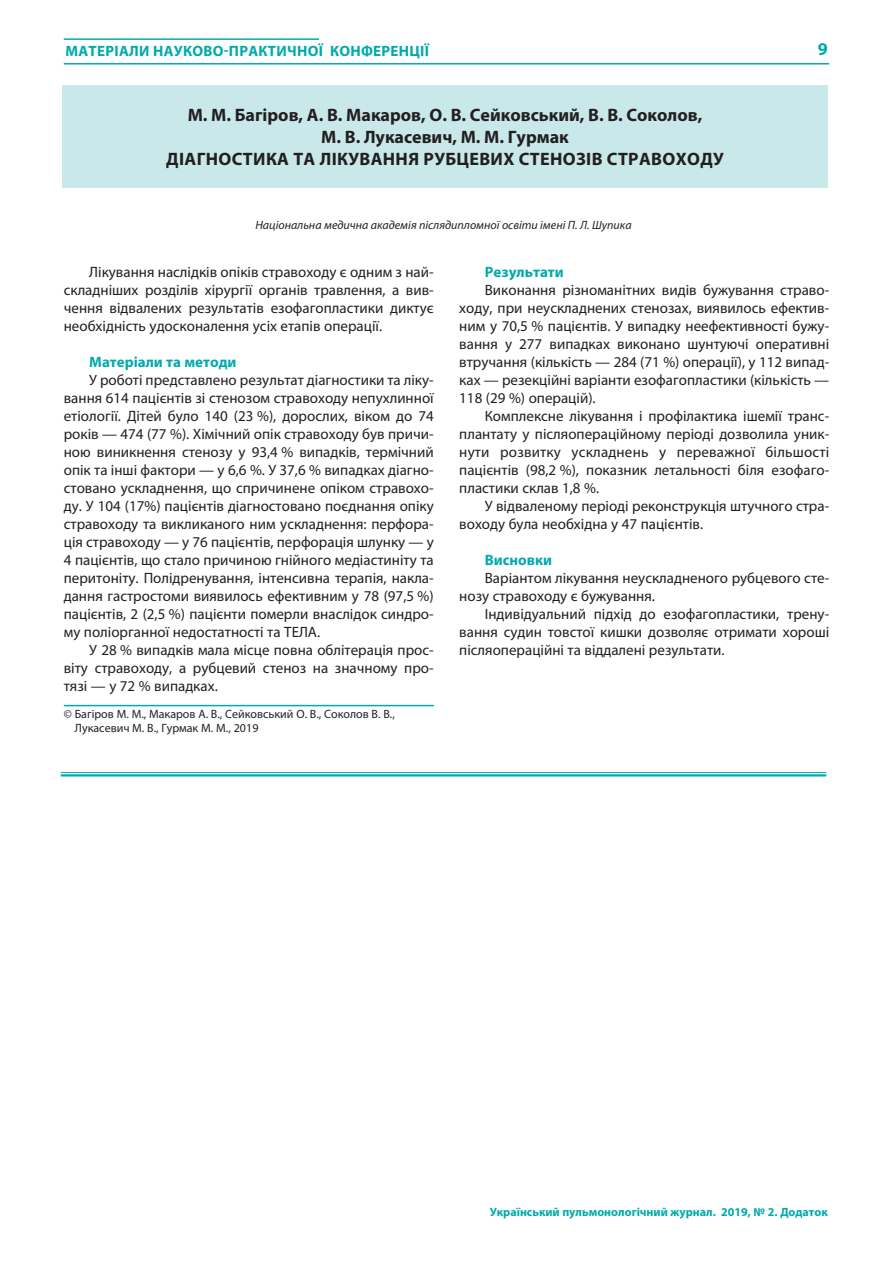
<style>
.page{position:relative;width:893px;height:1263px;background:#fff}
.page>*{position:absolute;margin:0;border:0;box-sizing:border-box;transform-origin:0 0}
.t1{font:700 18px/21.6px "Myriad Pro";letter-spacing:.02em;color:#231f20;text-align:center}
.t2{font:700 18px "Myriad Pro";color:#00aaad}
.t3{font:15px/18px "Myriad Pro";color:#231f20;text-align:justify}
.t4{font:700 15px "Myriad Pro";letter-spacing:.02em;color:#00aaad}
.t5{font:700 15px "Myriad Pro";color:#00aaad}
.t6{font:12px/14.4px "Myriad Pro";color:#231f20}
.t7{font:italic 12px "Myriad Pro";color:#231f20}
.t8{font:700 12px "Myriad Pro";color:#00aaad}
</style>
<div class="page">
<hr style="left:64px;top:63px;width:765px;height:2px;background:#00aaad">
<hr style="left:64px;top:38px;width:255px;height:2px;background:#00aaad">
<hr style="left:61px;top:772px;width:765px;height:1px;background:#00aaad">
<hr style="left:61px;top:774px;width:765px;height:3px;background:#00aaad">
<div style="left:62px;top:85px;width:766px;height:102px;background:#c8e8ea"></div>
<hr style="left:64px;top:705px;width:370px;height:1px;background:#00aaad">
<p class="t4" style="left:65px;top:45px;width:365px">МАТЕРІАЛИ НАУКОВО-ПРАКТИЧНОЇ КОНФЕРЕНЦІЇ</p>
<p class="t2" style="left:818px;top:42px;width:11px">9</p>
<p class="t1" style="left:166px;top:106px;width:559px">М. М. Багіров, А. В. Макаров, О. В. Сейковський, В. В. Соколов,<br>М. В. Лукасевич, М. М. Гурмак<br>ДІАГНОСТИКА ТА ЛІКУВАННЯ РУБЦЕВИХ СТЕНОЗІВ СТРАВОХОДУ</p>
<p class="t7" style="left:255px;top:221px;width:378px">Національна медична академія післядипломної освіти імені П. Л. Шупика</p>
<p class="t3" style="left:64px;top:264px;width:371px;text-indent:26px">Лікування наслідків опіків стравоходу є одним з най&shy;складніших розділів хірургії органів травлення, а вив&shy;чення відвалених результатів езофагопластики диктує необхідність удосконалення усіх етапів операції.</p>
<p class="t5" style="left:89px;top:356px;width:149px">Матеріали та методи</p>
<p class="t3" style="left:64px;top:372px;width:371px;text-indent:26px">У роботі представлено результат діагностики та ліку&shy;вання 614 пацієнтів зі стенозом стравоходу непухлинної етіології. Дітей було 140 (23 %), дорослих, віком до 74 років — 474 (77 %). Хімічний опік стравоходу був причи&shy;ною виникнення стенозу у 93,4 % випадків, термічний опік та інші фактори — у 6,6 %. У 37,6 % випадках діагно&shy;стовано ускладнення, що спричинене опіком стравохо&shy;ду. У 104 (17%) пацієнтів діагностовано поєднання опіку стравоходу та викликаного ним ускладнення: перфора&shy;ція стравоходу — у 76 пацієнтів, перфорація шлунку — у 4 пацієнтів, що стало причиною гнійного медіастиніту та перитоніту. Полідренування, інтенсивна терапія, накла&shy;дання гастростоми виявилось ефективним у 78 (97,5 %) пацієнтів, 2 (2,5 %) пацієнти померли внаслідок синдро&shy;му поліорганної недостатності та ТЕЛА.</p>
<p class="t3" style="left:64px;top:642px;width:371px;text-indent:26px">У 28 % випадків мала місце повна облітерація прос&shy;віту стравоходу, а рубцевий стеноз на значному про&shy;тязі — у 72 % випадках.</p>
<p class="t6" style="left:75px;top:707px;width:321px;text-indent:-11px">© Багіров М. М., Макаров А. В., Сейковський О. В., Соколов В. В.,<br>Лукасевич М. В., Гурмак М. М., 2019</p>
<p class="t5" style="left:485px;top:266px;width:80px">Результати</p>
<p class="t3" style="left:459px;top:282px;width:371px;text-indent:26px">Виконання різноманітних видів бужування страво&shy;ходу, при неускладнених стенозах, виявилось ефектив&shy;ним у 70,5 % пацієнтів. У випадку неефективності бужу&shy;вання у 277 випадках виконано шунтуючі оперативні втручання (кількість — 284 (71 %) операції), у 112 випад&shy;ках — резекційні варіанти езофагопластики (кількість — 118 (29 %) операцій).</p>
<p class="t3" style="left:459px;top:408px;width:371px;text-indent:26px">Комплексне лікування і профілактика ішемії транс&shy;плантату у післяопераційному періоді дозволила уник&shy;нути розвитку ускладнень у переважної більшості пацієнтів (98,2 %), показник летальності біля езофаго&shy;пластики склав 1,8 %.</p>
<p class="t3" style="left:459px;top:498px;width:371px;text-indent:26px">У відваленому періоді реконструкція штучного стра&shy;воходу була необхідна у 47 пацієнтів.</p>
<p class="t5" style="left:485px;top:554px;width:69px">Висновки</p>
<p class="t3" style="left:459px;top:570px;width:371px;text-indent:26px">Варіантом лікування неускладненого рубцевого сте&shy;нозу стравоходу є бужування.</p>
<p class="t3" style="left:459px;top:606px;width:371px;text-indent:26px">Індивідуальний підхід до езофагопластики, трену&shy;вання судин товстої кишки дозволяє отримати хороші післяопераційні та віддалені результати.</p>
<p class="t8" style="left:490px;top:1207px;width:339px">Український пульмонологічний журнал. 2019, № 2. Додаток</p>
</div>
